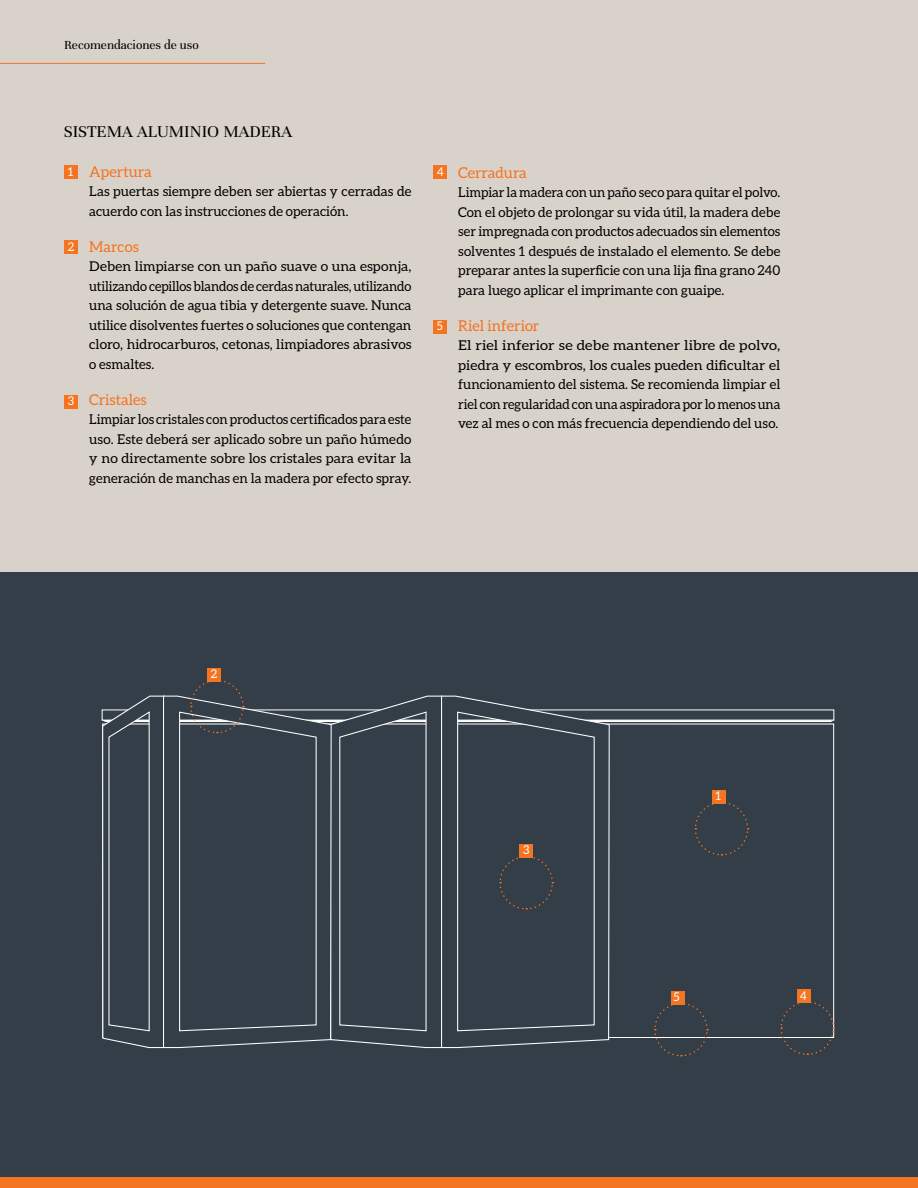
<style>
.page{position:relative;width:918px;height:1188px;background:#fff}
.page>*{position:absolute;margin:0;border:0;box-sizing:border-box;transform-origin:0 0}
.t1{font:18px "Unna";color:#000}
.t2{font:15px "Aleo";color:#f47421}
.t3{font:13.5px/19.5px "Aleo";color:#000;text-align:justify}
.t4{font:13.5px/19.5px "Aleo";color:#000;text-align:justify;scale:1.04 1}
.t5{font:13.5px/19.5px "Aleo";color:#000;text-align:justify;scale:1.11 1}
.t6{font:13.5px "Unna";color:#000}
.t7{font:12px "Aleo";color:#fff}
</style>
<div class="page">
<div style="left:0;top:0;width:918px;height:573px;background:#d9d2ca"></div>
<div style="left:0;top:573px;width:918px;height:615px;background:#333e48"></div>
<div style="left:0;top:1177px;width:918px;height:11px;background:#f47421"></div>
<hr style="left:0;top:63px;width:265px;height:1px;background:#f47421">
<svg style="left:102px;top:681px;width:733px;height:376px"></svg>
<div style="left:797px;top:990px;width:14px;height:13px;background:#f47421"></div>
<div style="left:671px;top:991px;width:14px;height:14px;background:#f47421"></div>
<div style="left:712px;top:790px;width:13px;height:14px;background:#f47421"></div>
<div style="left:207px;top:668px;width:14px;height:14px;background:#f47421"></div>
<div style="left:519px;top:844px;width:14px;height:14px;background:#f47421"></div>
<div style="left:64px;top:165px;width:14px;height:14px;background:#f47421"></div>
<div style="left:64px;top:240px;width:14px;height:14px;background:#f47421"></div>
<div style="left:433px;top:165px;width:14px;height:14px;background:#f47421"></div>
<div style="left:64px;top:395px;width:14px;height:14px;background:#f47421"></div>
<div style="left:433px;top:320px;width:14px;height:14px;background:#f47421"></div>
<p class="t6" style="left:64px;top:38px;width:136px">Recomendaciones de uso</p>
<h1 class="t1" style="left:64px;top:122px;width:230px">SISTEMA ALUMINIO MADERA</h1>
<p class="t2" style="left:89px;top:163px;width:64px">Apertura</p>
<p class="t3" style="left:89px;top:181px;width:324px">Las puertas siempre deben ser abiertas y cerradas de acuerdo con las instrucciones de operación.</p>
<p class="t2" style="left:89px;top:238px;width:51px">Marcos</p>
<p class="t4" style="left:89px;top:256px;width:311px">Deben limpiarse con un paño suave o una esponja, utilizando cepillos blandos de cerdas naturales, utilizando una solución de agua tibia y detergente suave. Nunca utilice disolventes fuertes o soluciones que contengan cloro, hidrocarburos, cetonas, limpiadores abrasivos o esmaltes.</p>
<p class="t2" style="left:89px;top:391px;width:59px">Cristales</p>
<p class="t3" style="left:89px;top:409px;width:324px">Limpiar los cristales con productos certificados para este uso. Este deberá ser aplicado sobre un paño húmedo y no directamente sobre los cristales para evitar la generación de manchas en la madera por efecto spray.</p>
<p class="t7" style="left:68px;top:164px;width:7px">1</p>
<p class="t7" style="left:68px;top:239px;width:8px">2</p>
<p class="t7" style="left:68px;top:394px;width:8px">3</p>
<p class="t7" style="left:437px;top:164px;width:9px">4</p>
<p class="t7" style="left:437px;top:319px;width:7px">5</p>
<p class="t2" style="left:458px;top:164px;width:70px">Cerradura</p>
<p class="t3" style="left:458px;top:183px;width:324px">Limpiar la madera con un paño seco para quitar el polvo.<br>Con el objeto de prolongar su vida útil, la madera debe ser impregnada con productos adecuados sin elementos solventes 1 después de instalado el elemento. Se debe preparar antes la superficie con una lija fina grano 240 para luego aplicar el imprimante con guaipe.</p>
<p class="t2" style="left:458px;top:317px;width:83px">Riel inferior</p>
<p class="t5" style="left:458px;top:336px;width:292px">El riel inferior se debe mantener libre de polvo, piedra y escombros, los cuales pueden dificultar el funcionamiento del sistema. Se recomienda limpiar el riel con regularidad con una aspiradora por lo menos una vez al mes o con más frecuencia dependiendo del uso.</p>
<p class="t7" style="left:211px;top:667px;width:8px">2</p>
<p class="t7" style="left:523px;top:843px;width:8px">3</p>
<p class="t7" style="left:716px;top:789px;width:7px">1</p>
<p class="t7" style="left:673px;top:990px;width:8px">5</p>
<p class="t7" style="left:800px;top:989px;width:9px">4</p>
</div>
